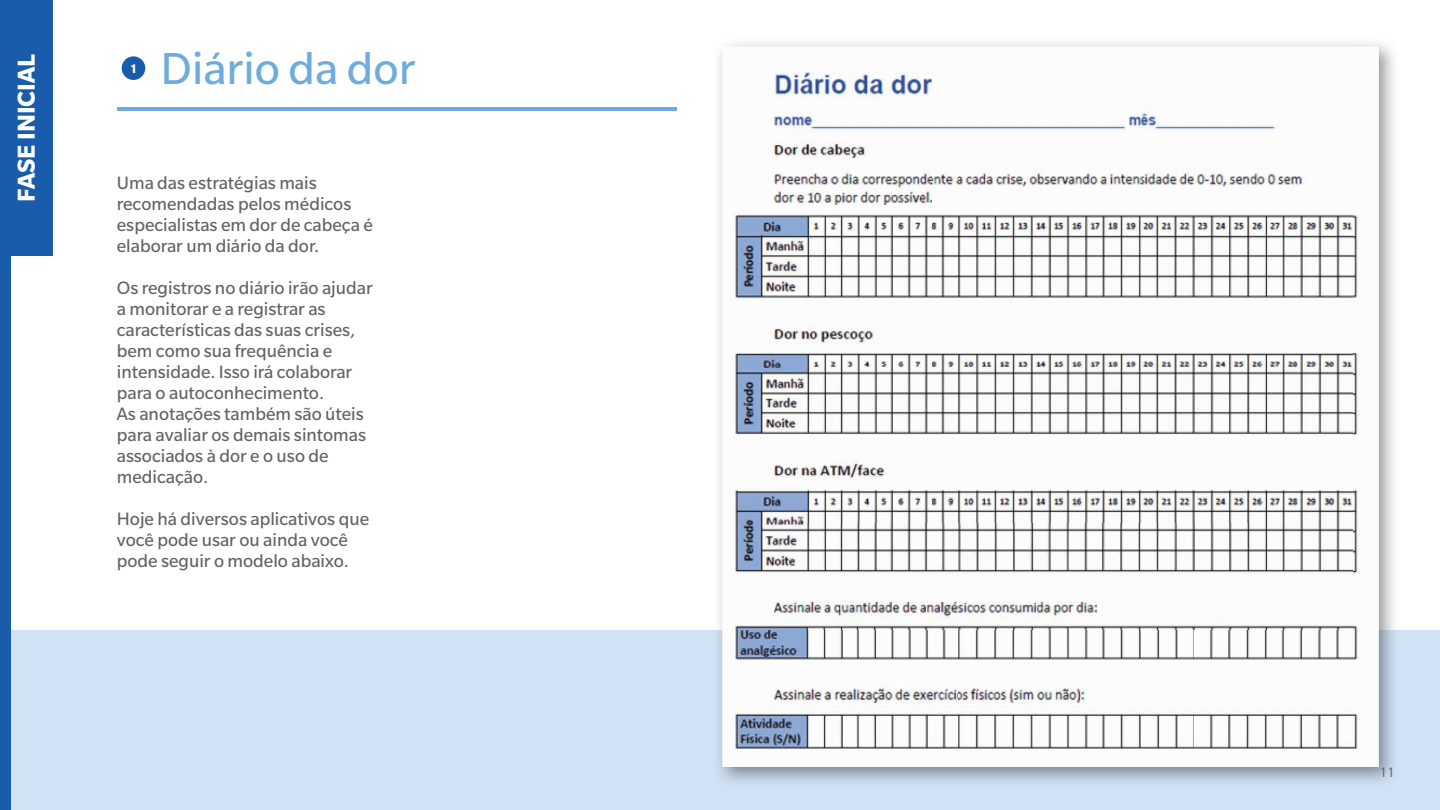
<style>
.page{position:relative;width:1440px;height:810px;background:#fff}
.page>*{position:absolute;margin:0;border:0;box-sizing:border-box;transform-origin:0 0}
.t1{font:48.75px "Slate Pro";color:#6eacdd}
.t2{font:700 26.62px "Slate Pro";color:#fff}
.t3{font:19.5px/21px "Slate Pro";color:#636366}
.t4{font:15px "Slate Pro";color:#636366}
.t5{font:700 13.5px "Slate Pro";color:#fff}
</style>
<div class="page">
<div style="left:0;top:630px;width:1440px;height:180px;background:#d0e2f3"></div>
<div style="left:0;top:0;width:10px;height:810px;background:#185cab"></div>
<hr style="left:117px;top:107px;width:560px;height:4px;background:#6eacdd">
<div style="left:122px;top:56px;width:23px;height:24px;background:#185cab;border-radius:50%"></div>
<div style="left:0;top:0;width:52px;height:256px;background:#185cab"></div>
<img style="left:719px;top:630px;width:674px;height:152px">
<img style="left:723px;top:47px;width:656px;height:720px">
<h2 class="t2" style="left:12px;top:202px;width:149px;rotate:-90deg">FASE INICIAL</h2>
<p class="t5" style="left:130px;top:61px;width:9px">1</p>
<h1 class="t1" style="left:161px;top:43px;width:256px">Diário da dor</h1>
<p class="t3" style="left:117px;top:172px;width:257px">Uma das estratégias mais recomendadas pelos médicos especialistas em dor de cabeça é elaborar um diário da dor.</p>
<p class="t3" style="left:117px;top:277px;width:258px">Os registros no diário irão ajudar a monitorar e a registrar as características das suas crises, bem como sua frequência e intensidade. Isso irá colaborar para o autoconhecimento.<br>As anotações também são úteis para avaliar os demais sintomas associados à dor e o uso de medicação.</p>
<p class="t3" style="left:117px;top:508px;width:254px">Hoje há diversos aplicativos que você pode usar ou ainda você pode seguir o modelo abaixo.</p>
<p class="t4" style="left:1380px;top:764px;width:17px">11</p>
</div>
